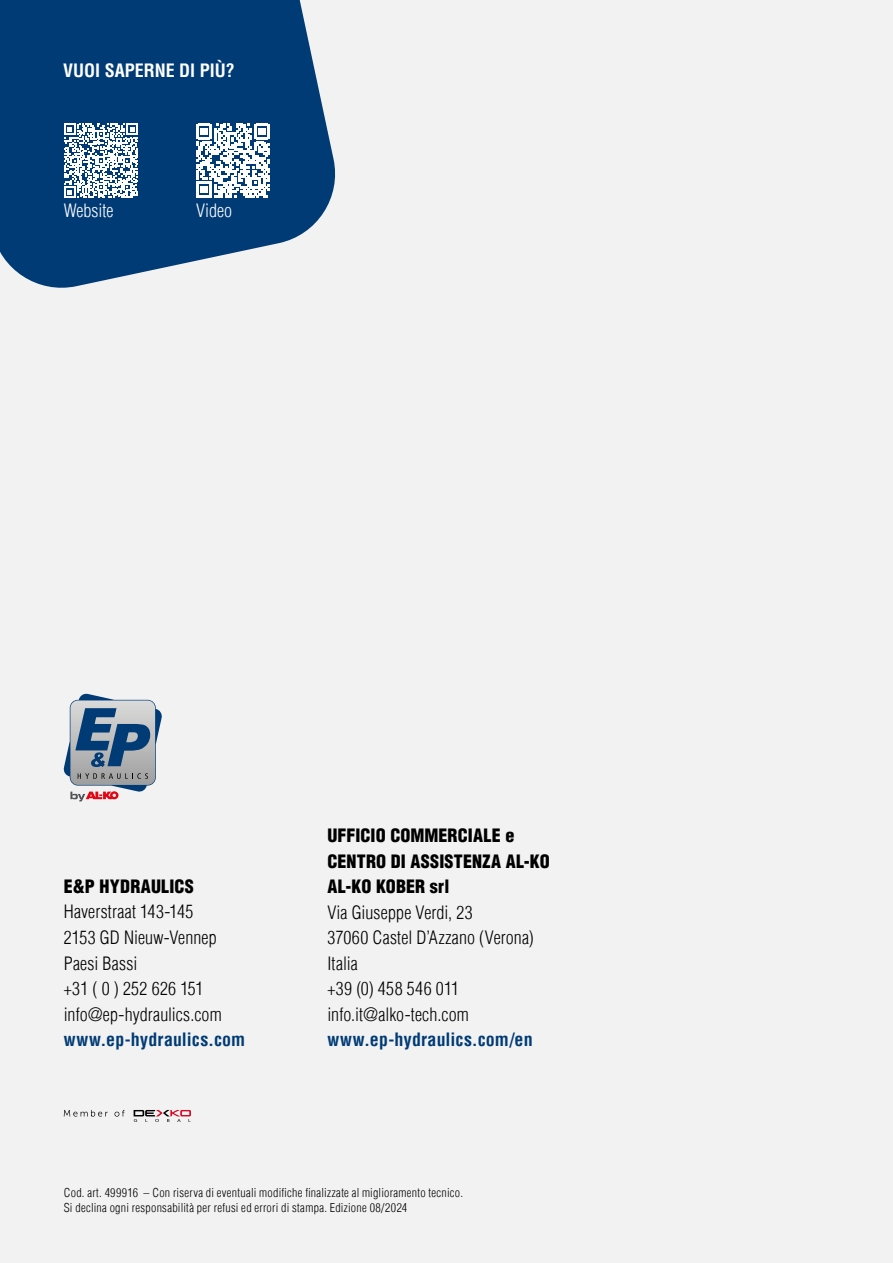
<style>
.page{position:relative;width:893px;height:1263px;background:#f2f2f2}
.page>*{position:absolute;margin:0;border:0;box-sizing:border-box;transform-origin:0 0}
.t1{font:300 condensed 18px/25.5px "Helvetica Com";letter-spacing:.01em;color:#000}
.t2{font:900 condensed 18px/25.5px "Helvetica Com";letter-spacing:.005em;color:#000}
.t3{font:700 condensed 18px "Helvetica Com";letter-spacing:.005em;color:#003b75}
.t4{font:700 condensed 18px "Helvetica Com";color:#fff}
.t5{font:300 condensed 18px "Helvetica Com";color:#fff}
.t6{font:300 condensed 12px/15px "Helvetica Com";letter-spacing:.025em;color:#000}
</style>
<div class="page">
<svg style="left:0;top:0;width:336px;height:288px;background:#1d5184"></svg>
<svg style="left:134px;top:1110px;width:57px;height:12px"></svg>
<svg style="left:64px;top:1110px;width:44px;height:6px"></svg>
<svg style="left:114px;top:1110px;width:11px;height:6px"></svg>
<svg style="left:64px;top:694px;width:98px;height:107px"></svg>
<svg style="left:64px;top:124px;width:74px;height:74px"></svg>
<svg style="left:196px;top:124px;width:74px;height:73px"></svg>
<p class="t4" style="left:63px;top:58px;width:173px">VUOI SAPERNE DI PIÙ?</p>
<p class="t5" style="left:64px;top:200px;width:51px">Website</p>
<p class="t5" style="left:196px;top:199px;width:37px">Video</p>
<p class="t2" style="left:64px;top:874px;width:132px">E&amp;P HYDRAULICS</p>
<p class="t1" style="left:64px;top:899px;width:159px">Haverstraat 143-145<br>2153 GD Nieuw-Vennep<br>Paesi Bassi<br>+31 ( 0 ) 252 626 151 info@ep-hydraulics.com</p>
<p class="t3" style="left:64px;top:1027px;width:183px">www.ep-hydraulics.com</p>
<p class="t2" style="left:327px;top:823px;width:224px">UFFICIO COMMERCIALE e<br>CENTRO DI ASSISTENZA AL-KO<br>AL-KO KOBER srl</p>
<p class="t1" style="left:327px;top:899px;width:208px">Via Giuseppe Verdi, 23<br>37060 Castel D’Azzano (Verona)<br>Italia<br>+39 (0) 458 546 011 info.it@alko-tech.com</p>
<p class="t3" style="left:327px;top:1027px;width:207px">www.ep-hydraulics.com/en</p>
<p class="t6" style="left:64px;top:1185px;width:401px">Cod. art. 499916 – Con riserva di eventuali modifiche finalizzate al miglioramento tecnico.<br>Si declina ogni responsabilità per refusi ed errori di stampa. Edizione 08/2024</p>
</div>
